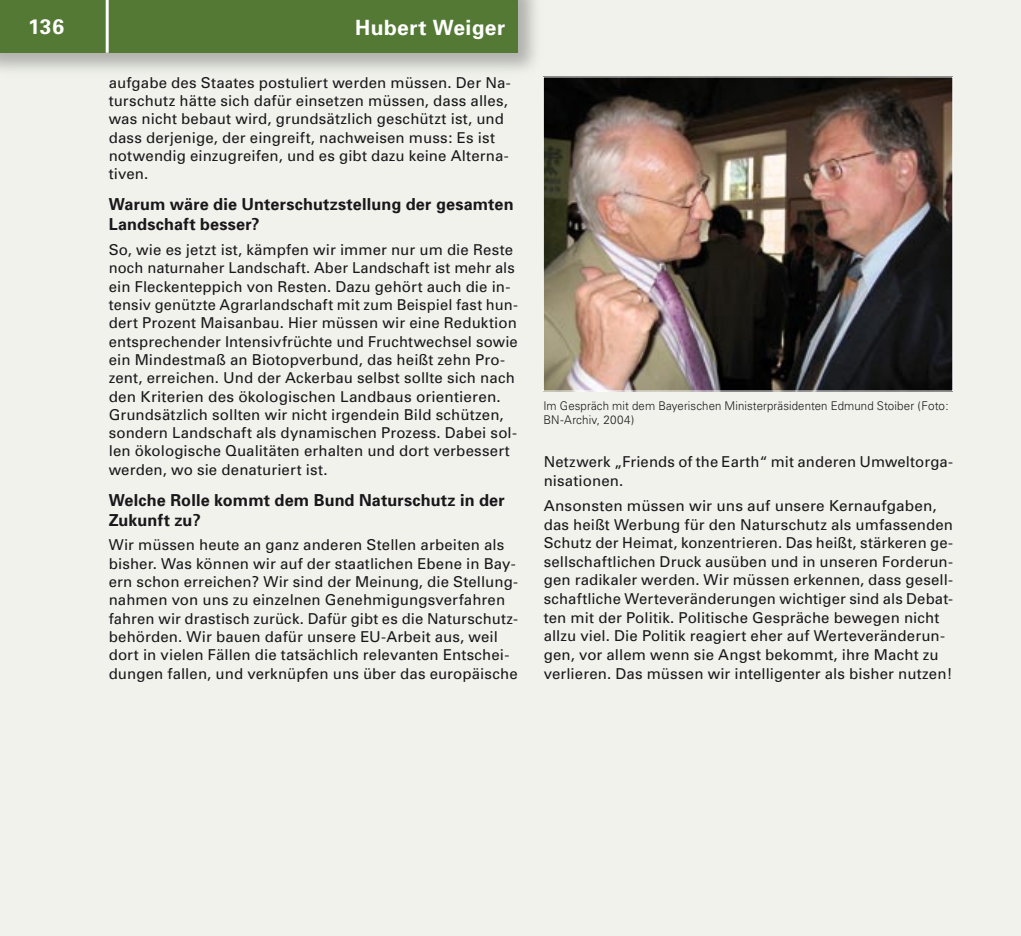
<style>
.page{position:relative;width:1021px;height:936px;background:#fff}
.page>*{position:absolute;margin:0;border:0;box-sizing:border-box;transform-origin:0 0}
.t1{font:700 21px "Univers";letter-spacing:.02em;color:#fff}
.Interviewfrage{font:700 16.5px/20.1px "Univers";letter-spacing:.01em;color:#1a171b}
.Fließtext{font:15px/18.3px "Univers";letter-spacing:.01em;color:#1a171b}
.Bildlegende{font:300 12px/14.4px "Univers";letter-spacing:.01em;color:#1a171b;scale:.95 1}
</style>
<div class="page">
<div style="left:0;top:0;width:1020px;height:935px;background:#f0f2eb"></div>
<div style="left:0;top:0;width:543px;height:79px;background:#1a171b;opacity:.3"></div>
<div style="left:0;top:0;width:518px;height:53px;background:#537934"></div>
<hr style="left:106px;top:0;width:3px;height:53px;background:#fff">
<hr style="left:1020px;top:0;width:1px;height:935px;background:#f5efe9">
<img style="left:545px;top:79px;width:406px;height:310px">
<div style="left:543px;top:77px;width:410px;height:314px;border:1px solid #fff"></div>
<h1 class="t1" style="left:28px;top:14px;width:38px">136</h1>
<h1 class="t1" style="left:355px;top:15px;width:151px">Hubert Weiger</h1>
<p class="Fließtext" style="left:109px;top:73px;width:403px">aufgabe des Staates pos-tuliert werden müssen. Der Na&shy;turschutz hätte sich dafür einsetzen müssen, dass alles, was nicht bebaut wird, grundsätzlich geschützt ist, und dass derjenige, der eingreift, nachweisen muss: Es ist notwendig einzugreifen, und es gibt dazu keine Alterna&shy;tiven.</p>
<p class="Interviewfrage" style="left:109px;top:194px;width:406px">Warum wäre die Unterschutzstellung der gesamten<br>Landschaft besser?</p>
<p class="Fließtext" style="left:109px;top:241px;width:410px">So, wie es jetzt ist, kämpfen wir immer nur um die Reste noch naturnaher Landschaft. Aber Landschaft ist mehr als ein Fleckenteppich von Resten. Dazu gehört auch die in&shy;tensiv genützte Agrarlandschaft mit zum Beispiel fast hun&shy;dert Prozent Maisanbau. Hier müssen wir eine Reduktion entsprechender Intensivfrüchte und Fruchtwechsel sowie ein Mindestmaß an Biotopverbund, das heißt zehn Pro&shy;zent, erreichen. Und der Ackerbau selbst sollte sich nach den Kriterien des ökologischen Landbaus orientieren.<br>Grundsätzlich sollten wir nicht irgendein Bild schützen, sondern Landschaft als dynamischen Prozess. Dabei sol&shy;len ökologische Qualitäten erhalten und dort verbessert werden, wo sie denaturiert ist.</p>
<p class="Interviewfrage" style="left:109px;top:489px;width:397px">Welche Rolle kommt dem Bund Naturschutz in der<br>Zukunft zu?</p>
<p class="Fließtext" style="left:109px;top:536px;width:411px">Wir müssen heute an ganz anderen Stellen arbeiten als bisher. Was können wir auf der staatlichen Ebene in Bay&shy;ern schon erreichen? Wir sind der Meinung, die Stellung&shy;nahmen von uns zu einzelnen Genehmigungsverfahren fahren wir drastisch zurück. Dafür gibt es die Naturschutz&shy;behörden. Wir bauen dafür unsere EU-Arbeit aus, weil dort in vielen Fällen die tatsächlich relevanten Entschei&shy;dungen fallen, und verknüpfen uns über das europäische</p>
<p class="Bildlegende" style="left:543px;top:398px;width:428px">Im Gespräch mit dem Bayerischen Ministerpräsidenten Edmund Stoiber (Foto:<br>BN-Archiv, 2004)</p>
<p class="Fließtext" style="left:543px;top:453px;width:410px">Netzwerk „Friends of the Earth“ mit anderen Umweltorga&shy;nisationen.</p>
<p class="Fließtext" style="left:543px;top:496px;width:411px">Ansonsten müssen wir uns auf unsere Kernaufgaben, das heißt Werbung für den Naturschutz als umfassenden Schutz der Heimat, konzentrieren. Das heißt, stärkeren ge&shy;sellschaftlichen Druck ausüben und in unseren Forderun&shy;gen radikaler werden. Wir müssen erkennen, dass ge-sell&shy;schaftliche Werteveränderungen wichtiger sind als Debat&shy;ten mit der Politik. Politische Gespräche bewegen nicht allzu viel. Die Politik reagiert eher auf Werte-ver-än-derun&shy;gen, vor allem wenn sie Angst bekommt, ihre Macht zu verlieren. Das müssen wir intelligenter als bisher nutzen!</p>
</div>
